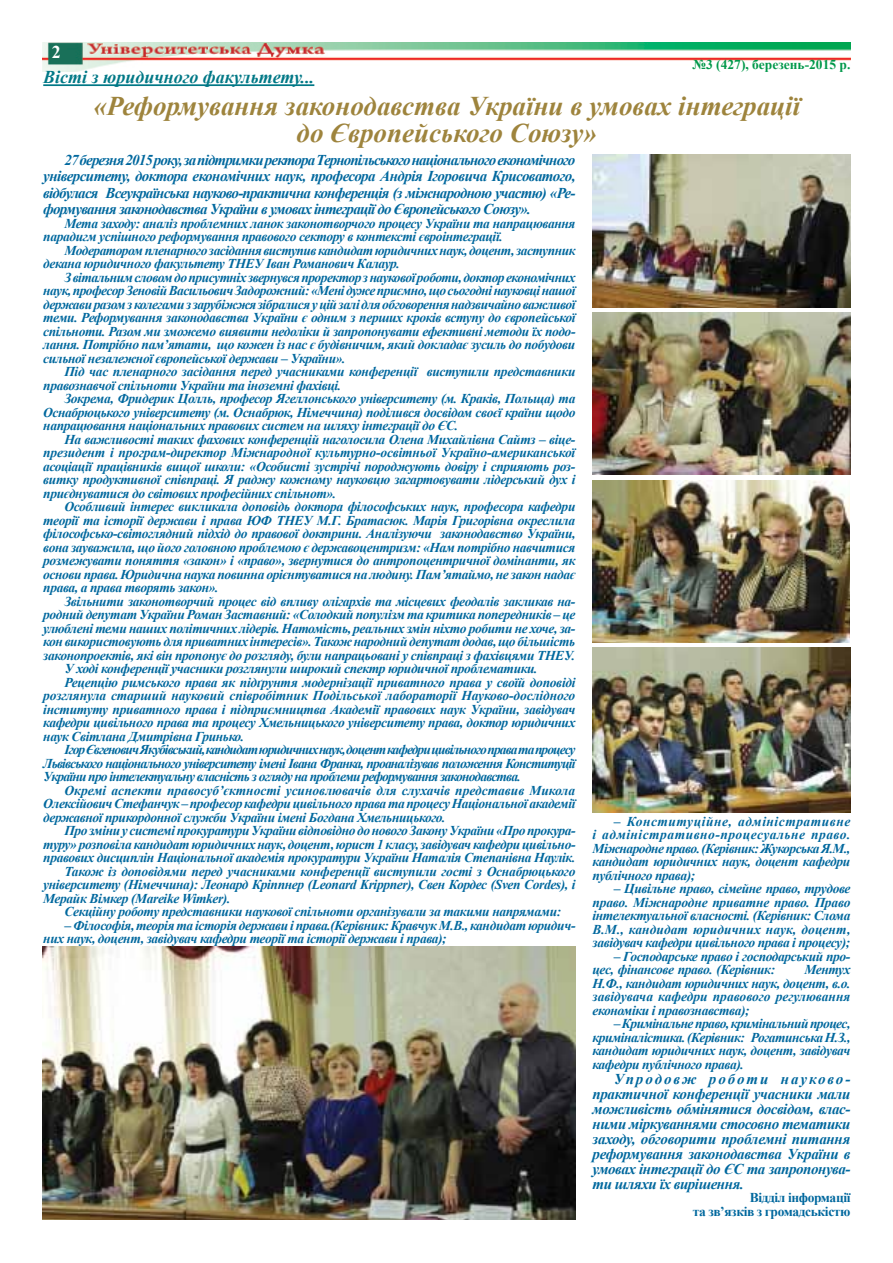
<style>
.page{position:relative;width:893px;height:1263px;background:#fff}
.page>*{position:absolute;margin:0;border:0;box-sizing:border-box;transform-origin:0 0}
.t1{font:italic 700 27px/27px "Times New Roman";color:#9e843d;text-align:center}
.t2{font:italic 700 18px "Times New Roman";color:#007886}
.t3{font:700 18px "Times New Roman";color:#fff}
.t4{font:italic 700 15px/15px "Times New Roman";letter-spacing:-.045em;color:#00689e;text-align:justify}
.t5{font:italic 700 13.5px/13.5px "Times New Roman";letter-spacing:-.03em;color:#00689e;text-align:justify}
.t6{font:italic 700 13.5px "Times New Roman";letter-spacing:-.06em;color:#00689e}
.t7{font:italic 700 13.5px "Times New Roman";letter-spacing:-.07em;color:#00689e}
.t8{font:italic 700 13.5px "Times New Roman";letter-spacing:-.01em;color:#00689e}
.t9{font:italic 700 13.5px "Times New Roman";color:#00689e}
.t10{font:700 13.5px/13.5px "Times New Roman";letter-spacing:-.03em;color:#00689e;text-align:right}
.t11{font:700 13.5px "Times New Roman";color:#00984a}
</style>
<div class="page">
<img style="left:43px;top:43px;width:807px;height:28px">
<hr style="left:43px;top:84px;width:271px;height:2px;background:#007886">
<img style="left:592px;top:154px;width:258px;height:154px">
<img style="left:592px;top:312px;width:258px;height:163px">
<img style="left:592px;top:480px;width:258px;height:163px">
<img style="left:592px;top:647px;width:258px;height:165px">
<img style="left:43px;top:947px;width:532px;height:272px">
<h2 class="t3" style="left:52px;top:40px;width:10px">2</h2>
<h2 class="t2" style="left:43px;top:65px;width:273px">Вісті з юридичного факультету...</h2>
<p class="t11" style="left:693px;top:55px;width:159px">№3 (427), березень-2015 р.</p>
<h1 class="t1" style="left:93px;top:91px;width:711px">«Реформування законодавства України в умовах інтеграції до Європейського Союзу»</h1>
<p class="t4" style="left:43px;top:151px;width:534px;line-height:16.5px;text-indent:21px">27 березня 2015 року, за підтримки ректора Тернопільського національного економічного університету, доктора економічних наук, професора Андрія Ігоровича Крисоватого, відбулася Всеукраїнська науково-практична конференція (з міжнародною участю) «Ре&shy;формування законодавства України в умовах інтеграції до Європейського Союзу».</p>
<p class="t5" style="left:43px;top:216px;width:534px;text-indent:21px">Мета заходу: аналіз проблемних ланок законотворчого процесу України та напрацювання парадигм успішного реформування правового сектору в контексті євроінтеграції.</p>
<p class="t5" style="left:43px;top:243px;width:534px;text-indent:21px">Модератором пленарного засідання виступив кандидат юридичних наук, доцент, заступник декана юридичного факультету ТНЕУ Іван Романович Калаур.</p>
<p class="t5" style="left:43px;top:270px;width:535px;text-indent:21px">З вітальним словом до присутніх звернувся проректор з науковоїроботи, доктор економічних наук, професор Зеновій Васильович Задорожний: «Мені дуже приємно, що сьогодні науковці нашої держави разом з колегами з зарубіжжя зібралися у цій залі для обговорення надзвичайно важливої теми. Реформування законодавства України є одним з перших кроків вступу до європейської спільноти. Разом ми зможемо виявити недоліки й запропонувати ефективні методи їх подо&shy;лання. Потрібно пам’ятати, що кожен із нас є будівничим, який докладає зусиль до побудови сильної незалежної європейської держави – України».</p>
<p class="t5" style="left:43px;top:364px;width:534px;text-indent:21px">Під час пленарного засідання перед учасниками конференції виступили представники правознавчої спільноти України та іноземні фахівці.</p>
<p class="t5" style="left:43px;top:391px;width:534px;text-indent:21px">Зокрема, Фридерик Цолль, професор Ягеллонського університету (м. Краків, Польща) та Оснабрюцького університету (м. Оснабрюк, Німеччина) поділився досвідом своєї країни щодо напрацювання національних правових систем на шляху інтеграції до ЄС.</p>
<p class="t5" style="left:43px;top:432px;width:535px;text-indent:21px">На важливості таких фахових конференцій наголосила Олена Михайлівна Сайтз – віце&shy;президент і програм-директор Міжнародної культурно-освітньої Україно-американської асоціації працівників вищої школи: «Особисті зустрічі породжують довіру і сприяють роз&shy;витку продуктивної співпраці. Я раджу кожному науковцю загартовувати лідерський дух і приєднуватися до світових професійних спільнот».</p>
<p class="t5" style="left:43px;top:499px;width:534px;text-indent:21px">Особливий інтерес викликала доповідь доктора філософських наук, професора кафедри теорії та історії держави і права ЮФ ТНЕУ М.Г. Братасюк. Марія Григорівна окреслила філософсько-світоглядний підхід до правової доктрини. Аналізуючи законодавство України, вона зауважила, що його головною проблемою є державоцентризм: «Нам потрібно навчитися розмежувати поняття «закон» і «право», звернутися до антропоцентричної домінанти, як основи права. Юридична наука повинна орієнтуватися на людину. Пам’ятаймо, не закон надає права, а права творять закон».</p>
<p class="t5" style="left:64px;top:594px;width:512px">Звільнити законотворчий процес від впливу олігархів та місцевих феодалів закликав на-</p>
<p class="t5" style="left:43px;top:607px;width:534px">родний депутат України Роман Заставний: «Солодкий популізм та критика попередників – це</p>
<p class="t5" style="left:43px;top:621px;width:534px">улюблені теми наших політичних лідерів. Натомість, реальних змін ніхто робити не хоче, за-</p>
<p class="t5" style="left:43px;top:634px;width:533px">кон використовують для приватних інтересів». Також народний депутат додав, що більшість</p>
<p class="t5" style="left:43px;top:648px;width:533px">законопроектів, які він пропонує до розгляду, були напрацьовані у співпраці з фахівцями ТНЕУ.</p>
<p class="t5" style="left:64px;top:661px;width:475px">У ході конференції учасники розглянули широкий спектр юридичної проблематики.</p>
<p class="t5" style="left:64px;top:675px;width:513px">Рецепцію римського права як підґрунтя модернізації приватного права у своїй доповіді</p>
<p class="t8" style="left:43px;top:686px;width:534px">розглянула старший науковий співробітник Подільської лабораторії Науково-дослідного</p>
<p class="t5" style="left:43px;top:702px;width:534px">інституту приватного права і підприємництва Академії правових наук України, завідувач</p>
<p class="t5" style="left:43px;top:715px;width:534px">кафедри цивільного права та процесу Хмельницького університету права, доктор юридичних</p>
<p class="t5" style="left:43px;top:729px;width:203px">наук Світлана Дмитрівна Гринько.</p>
<p class="t7" style="left:64px;top:740px;width:513px">Ігор Євгенович Якубівський, кандидат юридичних наук, доцент кафедри цивільного права та процесу</p>
<p class="t6" style="left:43px;top:754px;width:535px">Львівського національного університету імені Івана Франка, проаналізував положення Конституції</p>
<p class="t6" style="left:43px;top:767px;width:479px">України про інтелектуальну власність з огляду на проблеми реформування законодавства.</p>
<p class="t9" style="left:64px;top:781px;width:512px">Окремі аспекти правосуб’єктності усиновлювачів для слухачів представив Микола</p>
<p class="t5" style="left:43px;top:796px;width:535px">Олексійович Стефанчук – професор кафедри цивільного права та процесу Національної академії</p>
<p class="t5" style="left:43px;top:810px;width:404px">державної прикордонної служби України імені Богдана Хмельницького.</p>
<p class="t5" style="left:64px;top:823px;width:513px">Про зміни у системі прокуратури України відповідно до нового Закону України «Про прокура-</p>
<p class="t5" style="left:43px;top:837px;width:534px">туру» розповіла кандидат юридичних наук, доцент, юрист 1 класу, завідувач кафедри цивільно-</p>
<p class="t5" style="left:43px;top:850px;width:534px">правових дисциплін Національної академія прокуратури України Наталія Степанівна Наулік.</p>
<p class="t5" style="left:64px;top:864px;width:512px">Також із доповідями перед учасниками конференції виступили гості з Оснабрюцького</p>
<p class="t5" style="left:43px;top:877px;width:534px">університету (Німеччина): Леонард Кріппнер (Leonard Krippner), Свен Кордес (Sven Cordes), і</p>
<p class="t5" style="left:43px;top:891px;width:189px">Мерайк Вімкер (Mareike Wimker).</p>
<p class="t5" style="left:64px;top:904px;width:498px">Секційну роботу представники наукової спільноти організували за такими напрямами:</p>
<p class="t5" style="left:43px;top:918px;width:534px;text-indent:21px">– Філософія, теорія та історія держави і права.(Керівник: Кравчук М.В., кандидат юридич&shy;них наук, доцент, завідувач кафедри теорії та історії держави і права);</p>
<p class="t5" style="left:592px;top:814px;width:259px;text-indent:21px">– Конституційне, адміністративне і адміністративно-процесуальне право.<br>Міжнародне право. (Керівник: Жукорська Я.М., кандидат юридичних наук, доцент кафедри публічного права);</p>
<p class="t5" style="left:592px;top:882px;width:259px;text-indent:21px">– Цивільне право, сімейне право, трудове право. Міжнародне приватне право. Право інтелектуальної власності. (Керівник: Слома В.М., кандидат юридичних наук, доцент, завідувач кафедри цивільного права і процесу);</p>
<p class="t5" style="left:592px;top:949px;width:259px;text-indent:21px">– Господарське право і господарський про&shy;цес, фінансове право. (Керівник:</p>
<p class="t5" style="left:592px;top:963px;width:260px;text-indent:212px">Ментух Н.Ф., кандидат юридичних наук, доцент, в.о. завідувача кафедри правового регулювання економіки і правознавства);</p>
<p class="t5" style="left:592px;top:1017px;width:259px;text-indent:21px">– Кримінальне право, кримінальний процес, криміналістика. (Керівник: Рогатинська Н.З., кандидат юридичних наук, доцент, завідувач кафедри публічного права).</p>
<p class="t4" style="left:592px;top:1071px;width:259px;text-indent:21px">Упродовж роботи науково&shy;практичної конференції учасники мали можливість обмінятися досвідом, влас&shy;ними міркуваннями стосовно тематики заходу, обговорити проблемні питання реформування законодавства України в умовах інтеграції до ЄС та запропонува&shy;ти шляхи їх вирішення.</p>
<p class="t10" style="left:693px;top:1191px;width:159px">Відділ інформації<br>та зв’язків з громадськістю</p>
</div>
